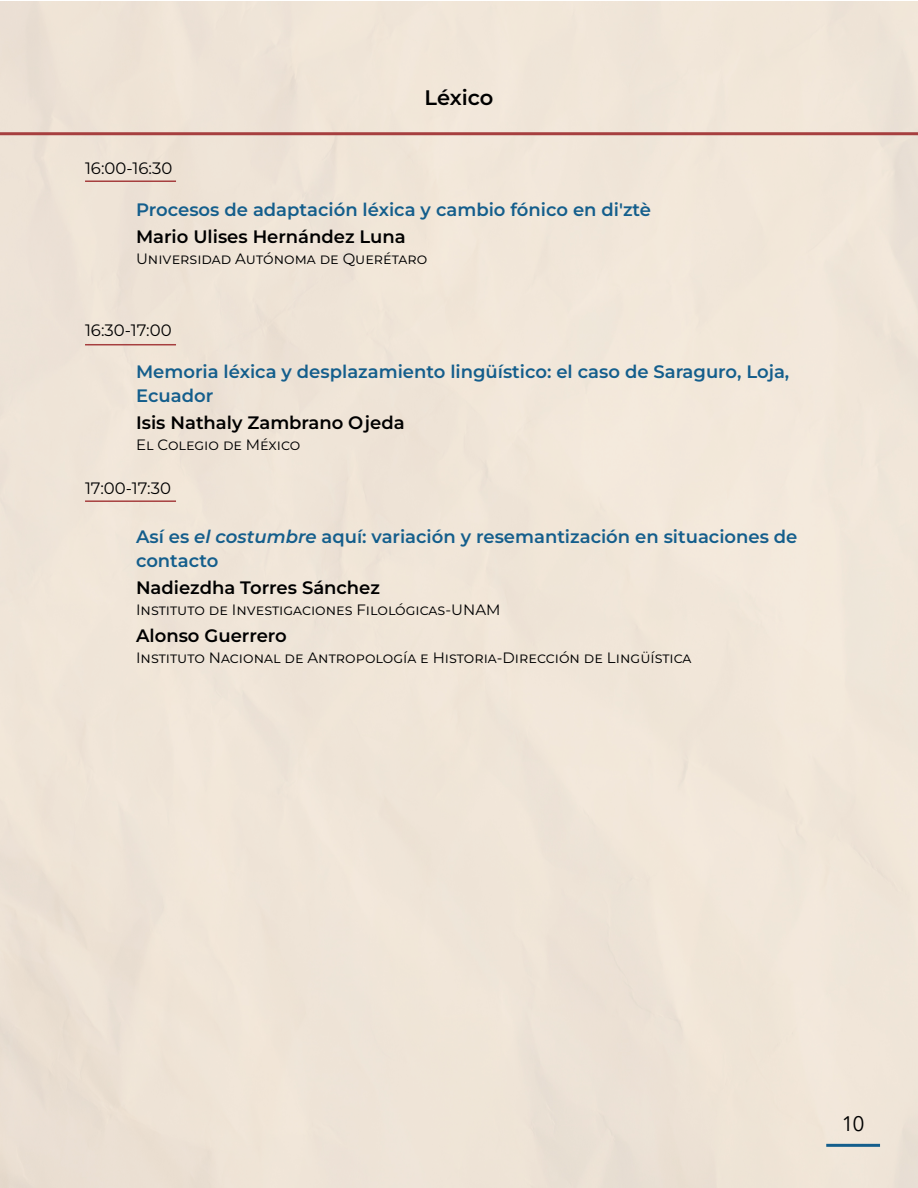
<style>
.page{position:relative;width:918px;height:1188px;background:#fff}
.page>*{position:absolute;margin:0;border:0;box-sizing:border-box;transform-origin:0 0}
.t1{font:600 21px "Montserrat";letter-spacing:-.005em;color:#000}
.t2{font:21px "Avenir Next";color:#000}
.t3{font:600 18px/24px "Montserrat";color:#145e8c}
.t4{font:600 18px "Montserrat";color:#000}
.t5{font:16.5px "Montserrat";color:#000}
.t6{font:15px "Montserrat";color:#000}
.s1{font-style:italic}
</style>
<div class="page">
<hr style="left:826px;top:1144px;width:54px;height:3px;background:#145e8c">
<hr style="left:85px;top:180px;width:91px;height:2px;background:#a63f3f">
<hr style="left:85px;top:344px;width:91px;height:1px;background:#a63f3f">
<hr style="left:85px;top:500px;width:91px;height:2px;background:#a63f3f">
<hr style="left:0;top:132px;width:918px;height:3px;background:#a63f3f">
<p class="t1" style="left:425px;top:84px;width:70px">Léxico</p>
<p class="t5" style="left:85px;top:158px;width:89px">16:00-16:30</p>
<p class="t3" style="left:136px;top:198px;width:517px">Procesos de adaptación léxica y cambio fónico en di'ztè</p>
<p class="t4" style="left:136px;top:225px;width:271px">Mario Ulises Hernández Luna</p>
<p class="t6" style="left:136px;top:249px;width:293px">Universidad Autónoma de Querétaro</p>
<p class="t5" style="left:85px;top:320px;width:88px">16:30-17:00</p>
<p class="t3" style="left:136px;top:360px;width:655px">Memoria léxica y desplazamiento lingüístico: el caso de Saraguro, Loja,<br>Ecuador</p>
<p class="t4" style="left:136px;top:411px;width:270px">Isis Nathaly Zambrano Ojeda</p>
<p class="t6" style="left:136px;top:435px;width:166px">El Colegio de México</p>
<p class="t5" style="left:85px;top:477px;width:87px">17:00-17:30</p>
<p class="t3" style="left:136px;top:525px;width:663px">Así es <span class="s1">el costumbre</span> aquí: variación y resemantización en situaciones de contacto</p>
<p class="t4" style="left:136px;top:576px;width:245px">Nadiezdha Torres Sánchez</p>
<p class="t6" style="left:136px;top:600px;width:366px">Instituto de Investigaciones Filológicas-UNAM</p>
<p class="t4" style="left:136px;top:624px;width:152px">Alonso Guerrero</p>
<p class="t6" style="left:136px;top:648px;width:557px">Instituto Nacional de Antropología e Historia-Dirección de Lingüística</p>
<p class="t2" style="left:842px;top:1106px;width:25px">10</p>
</div>
